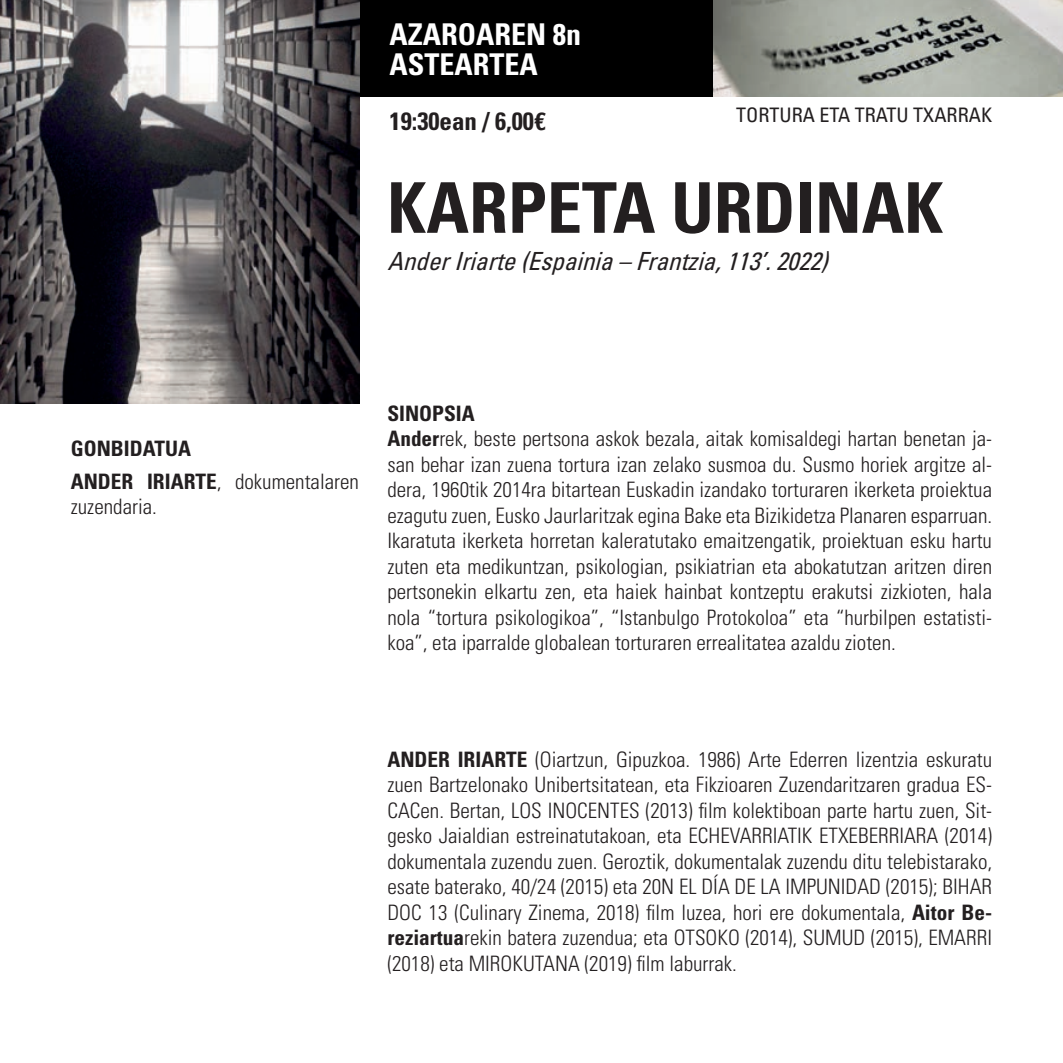
<style>
.page{position:relative;width:1063px;height:1063px;background:#fff}
.page>*{position:absolute;margin:0;border:0;box-sizing:border-box;transform-origin:0 0}
.TITULO_pelicula{font:700 condensed 70px "Univers";color:#231f20}
.Tema{font:700 condensed 30px/30px "Univers";color:#fff}
.DATOS_técnicos{font:italic condensed 25px "Univers";color:#231f20}
.SESION{font:700 condensed 25px "Univers";color:#231f20}
.TEXTO{font:300 condensed 21.25px/25.5px "Univers";color:#231f20;text-align:justify}
.TEXTO-2{font:700 condensed 21.25px "Univers";color:#231f20}
.TEXTO-3{font:condensed 20px "Univers";color:#231f20}
.s1{font-family:"Helvetica Neue"}
.s2{font-weight:700}
</style>
<div class="page">
<img style="left:712px;top:0;width:351px;height:96px">
<div style="left:359px;top:0;width:353px;height:96px;background:#000"></div>
<img style="left:0;top:0;width:359px;height:404px">
<p class="Tema" style="left:390px;top:19px;width:193px">AZAROAREN 8n<br>ASTEARTEA</p>
<p class="SESION" style="left:390px;top:106px;width:158px">19:30ean / 6,00<span class="s1">€</span></p>
<p class="TEXTO-3" style="left:736px;top:102px;width:257px">TORTURA ETA TRATU TXARRAK</p>
<p class="TITULO_pelicula" style="left:387px;top:165px;width:557px">KARPETA URDINAK</p>
<p class="DATOS_técnicos" style="left:387px;top:245px;width:450px">AnderIriarte(Espainia–Frantzia,113’.2022)</p>
<p class="TEXTO-2" style="left:71px;top:436px;width:122px">GONBIDATUA</p>
<p class="TEXTO" style="left:71px;top:469px;width:290px"><span class="s2">ANDER IRIARTE</span>, dokumentalaren zuzendaria.</p>
<p class="TEXTO-2" style="left:387px;top:400px;width:89px">SINOPSIA</p>
<p class="TEXTO" style="left:387px;top:426px;width:606px"><span class="s2">Ander</span>rek, beste pertsona askok bezala, aitak komisaldegi hartan benetan ja&shy;san behar izan zuena tortura izan zelako susmoa du. Susmo horiek argitze al&shy;dera, 1960tik 2014ra bitartean Euskadin izandako torturaren ikerketa proiektua ezagutu zuen, Eusko Jaurlaritzak egina Bake eta Bizikidetza Planaren esparruan.<br>Ikaratuta ikerketa horretan kaleratutako emaitzengatik, proiektuan esku hartu zuten eta medikuntzan, psikologian, psikiatrian eta abokatutzan aritzen diren pertsonekin elkartu zen, eta haiek hainbat kontzeptu erakutsi zizkioten, hala nola “tortura psikologikoa”, “Istanbulgo Protokoloa” eta “hurbilpen estatisti&shy;koa”, eta iparralde globalean torturaren errealitatea azaldu zioten.</p>
<p class="TEXTO" style="left:387px;top:747px;width:606px"><span class="s2">ANDER IRIARTE</span> (Oiartzun, Gipuzkoa. 1986) Arte Ederren lizentzia eskuratu zuen Bartzelonako Unibertsitatean, eta Fikzioaren Zuzendaritzaren gradua ES-CACen. Bertan, LOS INOCENTES (2013) film kolektiboan parte hartu zuen, Sit&shy;gesko Jaialdian estreinatutakoan, eta ECHEVARRIATIK ETXEBERRIARA (2014) dokumentala zuzendu zuen. Geroztik, dokumentalak zuzendu ditu telebistarako, esate baterako, 40/24 (2015) eta 20N EL DÍA DE LA IMPUNIDAD (2015); BIHAR DOC 13 (Culinary Zinema, 2018) film luzea, hori ere dokumentala, <span class="s2">Aitor Be&shy;reziartua</span>rekin batera zuzendua; eta OTSOKO (2014), SUMUD (2015), EMARRI (2018) eta MIROKUTANA (2019) film laburrak.</p>
</div>
